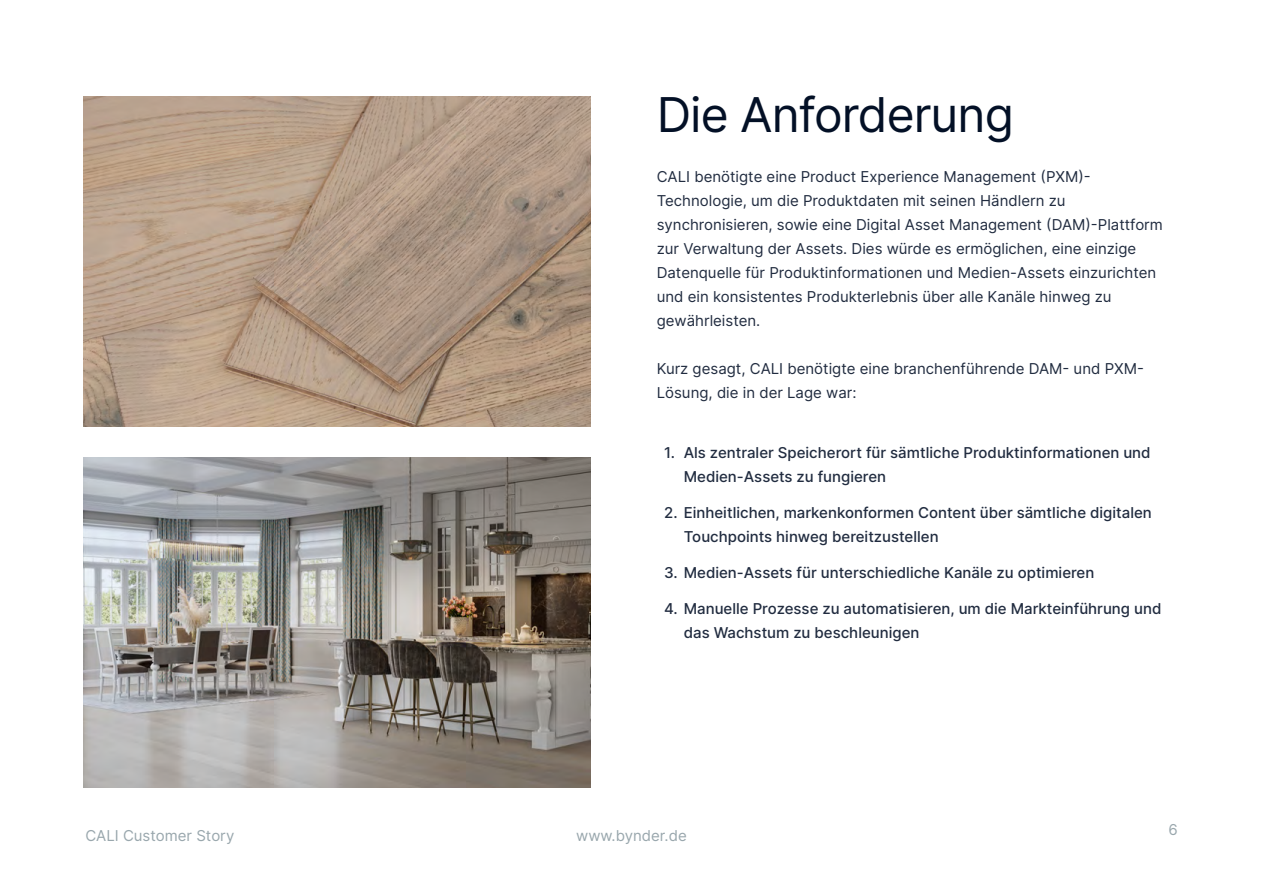
<style>
.page{position:relative;width:1263px;height:893px;background:#fff}
.page>*{position:absolute;margin:0;border:0;box-sizing:border-box;transform-origin:0 0}
.t1{font:48px "Inter";letter-spacing:-.02em;color:#031026}
.t2{font:15px/24px "Inter";color:#212c40}
.t3{font:500 15px/24px "Inter";color:#212c40}
.t4{font:15px "Inter";color:#99a7ad}
</style>
<div class="page">
<img style="left:84px;top:96px;width:506px;height:331px">
<img style="left:84px;top:457px;width:506px;height:331px">
<p class="t4" style="left:85px;top:824px;width:151px">CALI Customer Story</p>
<h1 class="t1" style="left:657px;top:80px;width:359px">Die Anforderung</h1>
<p class="t2" style="left:657px;top:164px;width:508px">CALI benötigte eine Product Experience Management (PXM)- Technologie, um die Produktdaten mit seinen Händlern zu synchronisieren, sowie eine Digital Asset Management (DAM)-Plattform zur Verwaltung der Assets. Dies würde es ermöglichen, eine einzige Datenquelle für Produktinformationen und Medien-Assets einzurichten und ein konsistentes Produkterlebnis über alle Kanäle hinweg zu gewährleisten.</p>
<p class="t2" style="left:657px;top:356px;width:489px">Kurz gesagt, CALI benötigte eine branchenführende DAM- und PXM-<br>Lösung, die in der Lage war:</p>
<p class="t3" style="left:684px;top:440px;width:468px;text-indent:-20px">1. Als zentraler Speicherort für sämtliche Produktinformationen und<br>Medien-Assets zu fungieren</p>
<p class="t3" style="left:684px;top:500px;width:470px;text-indent:-20px">2. Einheitlichen, markenkonformen Content über sämtliche digitalen<br>Touchpoints hinweg bereitzustellen</p>
<p class="t3" style="left:664px;top:560px;width:432px">3. Medien-Assets für unterschiedliche Kanäle zu optimieren</p>
<p class="t3" style="left:684px;top:596px;width:479px;text-indent:-20px">4. Manuelle Prozesse zu automatisieren, um die Markteinführung und das Wachstum zu beschleunigen</p>
<p class="t4" style="left:576px;top:825px;width:112px">www.bynder.de</p>
<p class="t4" style="left:1168px;top:818px;width:11px">6</p>
</div>
